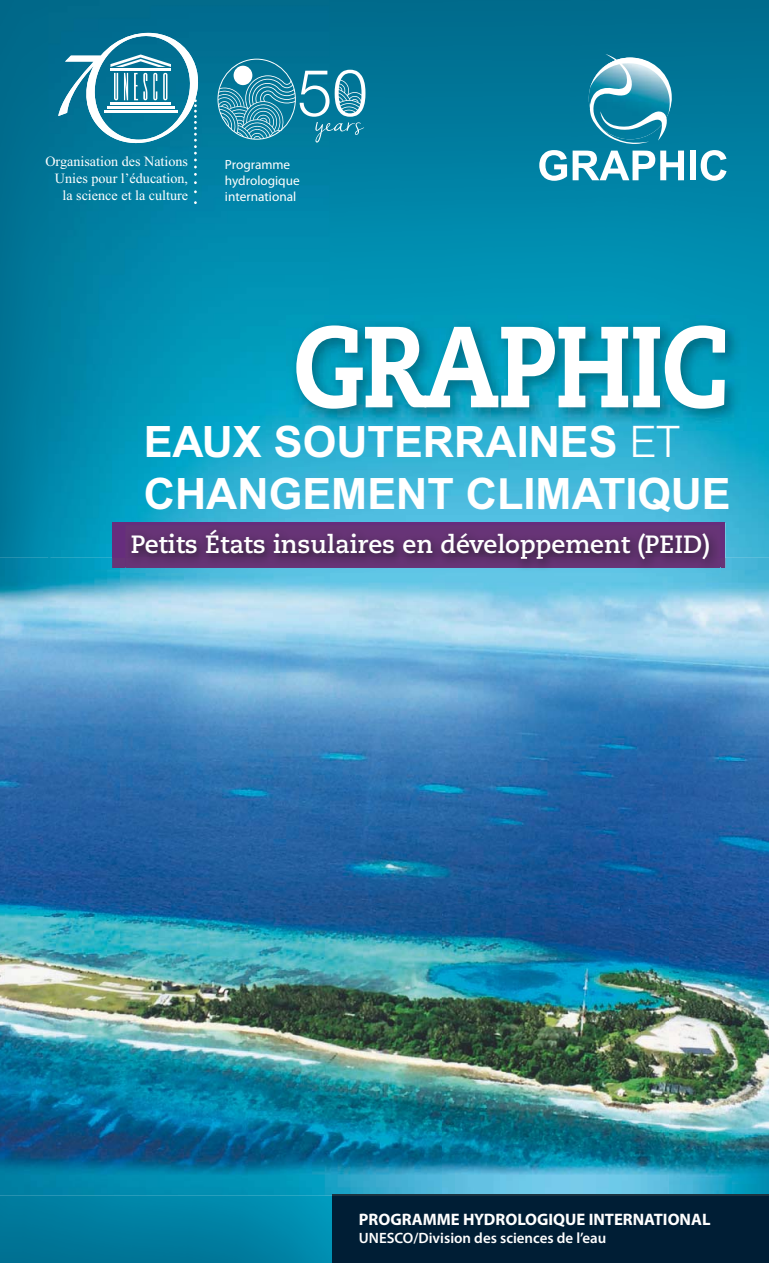
<style>
.page{position:relative;width:769px;height:1263px;background:#fff}
.page>*{position:absolute;margin:0;border:0;box-sizing:border-box;transform-origin:0 0}
.t1{font:700 43.2px/51.9px "Arial";color:#fff}
.t2{font:700 24.9px "Caecilia LT Std";color:#fff}
.t3{font:700 16.65px "Myriad Pro";color:#fff}
.t4{font:600 15px "Myriad Pro";color:#fff}
.t5{font:14.1px/17px "Times New Roman";color:#fff;text-align:right}
.t6{font:13.35px/15.9px "Myriad Pro";color:#fff}
.s1{font-family:"Helvetica";font-weight:300}
</style>
<div class="page">
<img style="left:0;top:1196px;width:332px;height:67px">
<img style="left:0;top:0;width:48px;height:558px">
<img style="left:48px;top:0;width:281px;height:558px">
<img style="left:329px;top:406px;width:440px;height:152px">
<img style="left:725px;top:0;width:44px;height:406px">
<img style="left:329px;top:0;width:396px;height:316px">
<div style="left:332px;top:1194px;width:437px;height:69px;background:#001e35"></div>
<img style="left:287px;top:316px;width:460px;height:114px">
<svg style="left:296px;top:325px;width:429px;height:84px"></svg>
<svg style="left:539px;top:150px;width:28px;height:31px"></svg>
<svg style="left:573px;top:151px;width:111px;height:29px"></svg>
<div style="left:690px;top:151px;width:6px;height:29px;background:#fff"></div>
<svg style="left:701px;top:150px;width:25px;height:31px"></svg>
<svg style="left:589px;top:54px;width:83px;height:90px;background:#489fb8"></svg>
<svg style="left:58px;top:29px;width:148px;height:155px;background:#2d8da9"></svg>
<svg style="left:217px;top:59px;width:148px;height:84px;background:#3392ad"></svg>
<div style="left:112px;top:523px;width:613px;height:45px;background:#662d7d"></div>
<img style="left:128px;top:534px;width:590px;height:38px">
<img style="left:132px;top:529px;width:577px;height:29px">
<img style="left:0;top:558px;width:331px;height:348px">
<img style="left:330px;top:572px;width:337px;height:334px">
<img style="left:667px;top:558px;width:102px;height:636px">
<img style="left:0;top:906px;width:443px;height:290px">
<img style="left:443px;top:906px;width:225px;height:288px">
<img style="left:332px;top:1194px;width:437px;height:2px">
<img style="left:112px;top:558px;width:613px;height:10px">
<p class="t5" style="left:45px;top:155px;width:144px">Organisation des Nations<br>Unies pour l’éducation, la science et la culture</p>
<p class="t6" style="left:225px;top:158px;width:76px">Programme hydrologique international</p>
<h1 class="t1" style="left:144px;top:416px;width:588px">EAUX SOUTERRAINES <span class="s1">ET<br></span>CHANGEMENT CLIMATIQUE</h1>
<h2 class="t2" style="left:131px;top:529px;width:581px">Petits États insulaires en développement (PEID)</h2>
<p class="t3" style="left:359px;top:1210px;width:353px">PROGRAMME HYDROLOGIQUE INTERNATIONAL</p>
<p class="t4" style="left:359px;top:1229px;width:249px">UNESCO/Division des sciences de l’eau</p>
</div>
